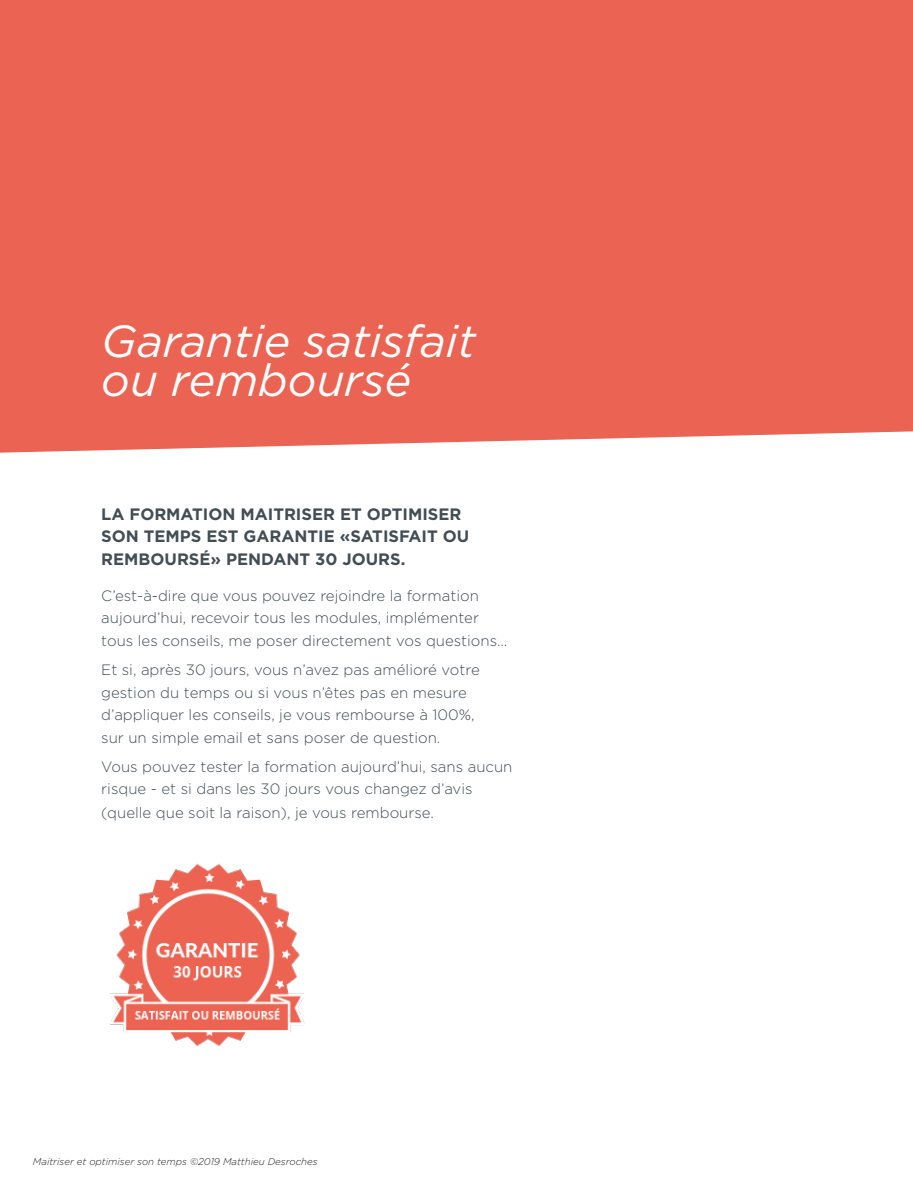
<style>
.page{position:relative;width:913px;height:1188px;background:#fff}
.page>*{position:absolute;margin:0;border:0;box-sizing:border-box;transform-origin:0 0}
.t1{font:italic 45px/39px "Gotham";color:#fff}
.lecon_bullets{font:700 16.5px/22.5px "Gotham";color:#424d54}
.lecon_bullets-2{font:300 15px/22.5px "Gotham";color:#424d54}
.Leçon{font:italic 300 9.75px "Gotham";color:#231f20}
</style>
<div class="page">
<div style="left:0;top:0;width:913px;height:453px;background:#eb6352"></div>
<img style="left:110px;top:863px;width:195px;height:184px">
<p class="t1" style="left:101px;top:321px;width:376px">Garantie satisfait ou remboursé</p>
<p class="lecon_bullets" style="left:101px;top:503px;width:369px">LA FORMATION MAITRISER ET OPTIMISER<br>SON TEMPS EST GARANTIE «SATISFAIT OU<br>REMBOURSÉ» PENDANT 30 JOURS.</p>
<p class="lecon_bullets-2" style="left:101px;top:584px;width:407px">C’est-à-dire que vous pouvez rejoindre la formation aujourd’hui, recevoir tous les modules, implémenter tous les conseils, me poser directement vos questions…</p>
<p class="lecon_bullets-2" style="left:101px;top:658px;width:380px">Et si, après 30 jours, vous n’avez pas amélioré votre gestion du temps ou si vous n’êtes pas en mesure d’appliquer les conseils, je vous rembourse à 100%, sur un simple email et sans poser de question.</p>
<p class="lecon_bullets-2" style="left:101px;top:755px;width:413px">Vous pouvez tester la formation aujourd’hui, sans aucun risque - et si dans les 30 jours vous changez d’avis</p>
<p class="lecon_bullets-2" style="left:101px;top:802px;width:334px">(quelle que soit la raison), je vous rembourse.</p>
<p class="Leçon" style="left:33px;top:1155px;width:286px">Maitriser et optimiser son temps ©2019 Matthieu Desroches</p>
</div>
